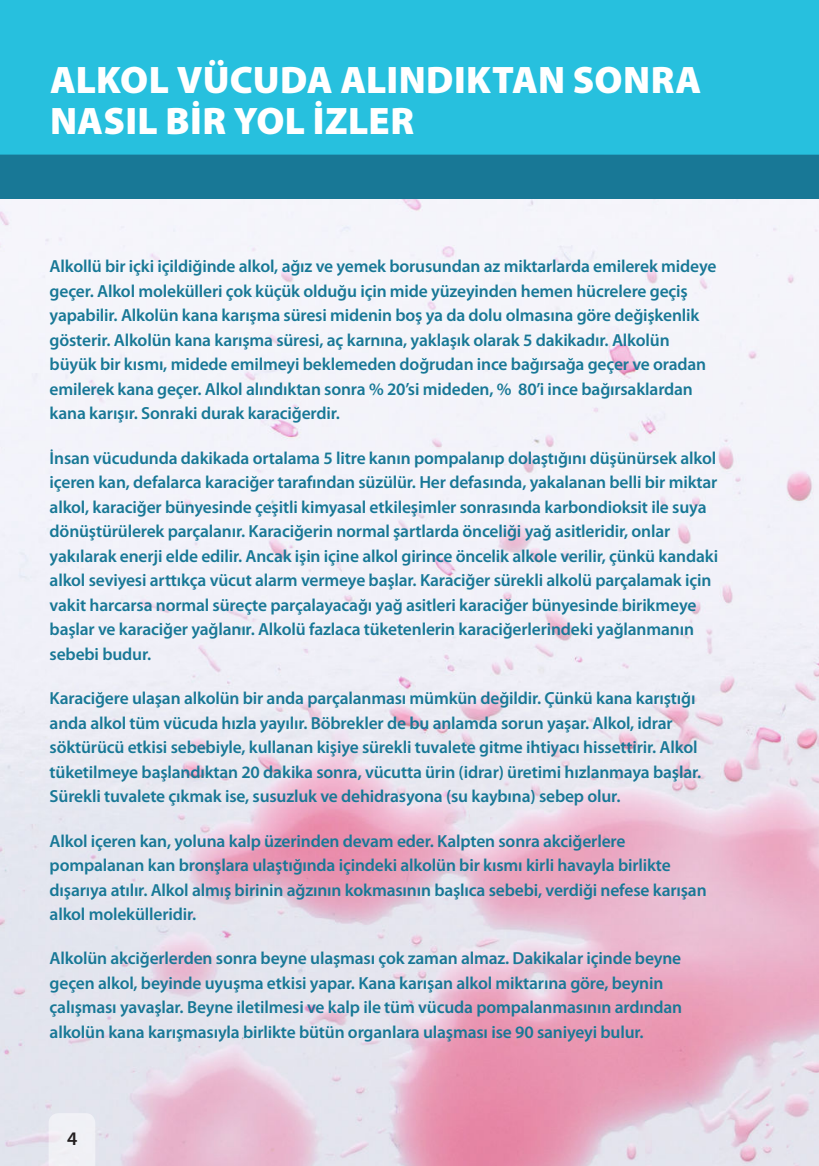
<style>
.page{position:relative;width:819px;height:1166px;background:#fff}
.page>*{position:absolute;margin:0;border:0;box-sizing:border-box;transform-origin:0 0}
.t1{font:900 38.5px/40.2px "Myriad Pro";letter-spacing:.01em;color:#fff}
.t2{font:600 19.25px "Myriad Pro";color:#231f20}
.t3{font:600 17.5px/24.5px "Myriad Pro";letter-spacing:-.01em;color:#187896}
</style>
<div class="page">
<img style="left:0;top:199px;width:818px;height:967px">
<div style="left:0;top:1px;width:819px;height:198px;background:#187896"></div>
<div style="left:0;top:0;width:819px;height:155px;background:#27c0de"></div>
<div style="left:49px;top:1113px;width:47px;height:53px;background:#f0f0f5"></div>
<h1 class="t1" style="left:50px;top:61px;width:653px">ALKOL VÜCUDA ALINDIKTAN SONRA<br>NASIL BIR YOL IZLER</h1>
<p class="t3" style="left:50px;top:255px;width:668px">Alkollü bir içki içildiğinde alkol, ağız ve yemek borusundan az miktarlarda emilerek mideye geçer. Alkol molekülleri çok küçük olduğu için mide yüzeyinden hemen hücrelere geçiş yapabilir. Alkolün kana karışma süresi midenin boş ya da dolu olmasına göre değişkenlik gösterir. Alkolün kana karışma süresi, aç karnına, yaklaşık olarak 5 dakikadır. Alkolün büyük bir kısmı, midede emilmeyi beklemeden doğrudan ince bağırsağa geçer ve oradan emilerek kana geçer. Alkol alındıktan sonra % 20’si mideden, % 80’i ince bağırsaklardan kana karışır. Sonraki durak karaciğerdir.</p>
<p class="t3" style="left:50px;top:446px;width:670px">İnsan vücudunda dakikada ortalama 5 litre kanın pompalanıp dolaştığını düşünürsek alkol içeren kan, defalarca karaciğer tarafından süzülür. Her defasında, yakalanan belli bir miktar alkol, karaciğer bünyesinde çeşitli kimyasal etkileşimler sonrasında karbondioksit ile suya dönüştürülerek parçalanır. Karaciğerin normal şartlarda önceliği yağ asitleridir, onlar yakılarak enerji elde edilir. Ancak işin içine alkol girince öncelik alkole verilir, çünkü kandaki alkol seviyesi arttıkça vücut alarm vermeye başlar. Karaciğer sürekli alkolü parçalamak için vakit harcarsa normal süreçte parçalayacağı yağ asitleri karaciğer bünyesinde birikmeye başlar ve karaciğer yağlanır. Alkolü fazlaca tüketenlerin karaciğerlerindeki yağlanmanın sebebi budur.</p>
<p class="t3" style="left:50px;top:686px;width:653px">Karaciğere ulaşan alkolün bir anda parçalanması mümkün değildir. Çünkü kana karıştığı anda alkol tüm vücuda hızla yayılır. Böbrekler de bu anlamda sorun yaşar. Alkol, idrar söktürücü etkisi sebebiyle, kullanan kişiye sürekli tuvalete gitme ihtiyacı hissettirir. Alkol tüketilmeye başlandıktan 20 dakika sonra, vücutta ürin (idrar) üretimi hızlanmaya başlar.<br>Sürekli tuvalete çıkmak ise, susuzluk ve dehidrasyona (su kaybına) sebep olur.</p>
<p class="t3" style="left:50px;top:829px;width:658px">Alkol içeren kan, yoluna kalp üzerinden devam eder. Kalpten sonra akciğerlere pompalanan kan bronşlara ulaştığında içindeki alkolün bir kısmı kirli havayla birlikte dışarıya atılır. Alkol almış birinin ağzının kokmasının başlıca sebebi, verdiği nefese karışan alkol molekülleridir.</p>
<p class="t3" style="left:50px;top:947px;width:634px">Alkolün akciğerlerden sonra beyne ulaşması çok zaman almaz. Dakikalar içinde beyne geçen alkol, beyinde uyuşma etkisi yapar. Kana karışan alkol miktarına göre, beynin çalışması yavaşlar. Beyne iletilmesi ve kalp ile tüm vücuda pompalanmasının ardından alkolün kana karışmasıyla birlikte bütün organlara ulaşması ise 90 saniyeyi bulur.</p>
<p class="t2" style="left:67px;top:1129px;width:12px">4</p>
</div>
